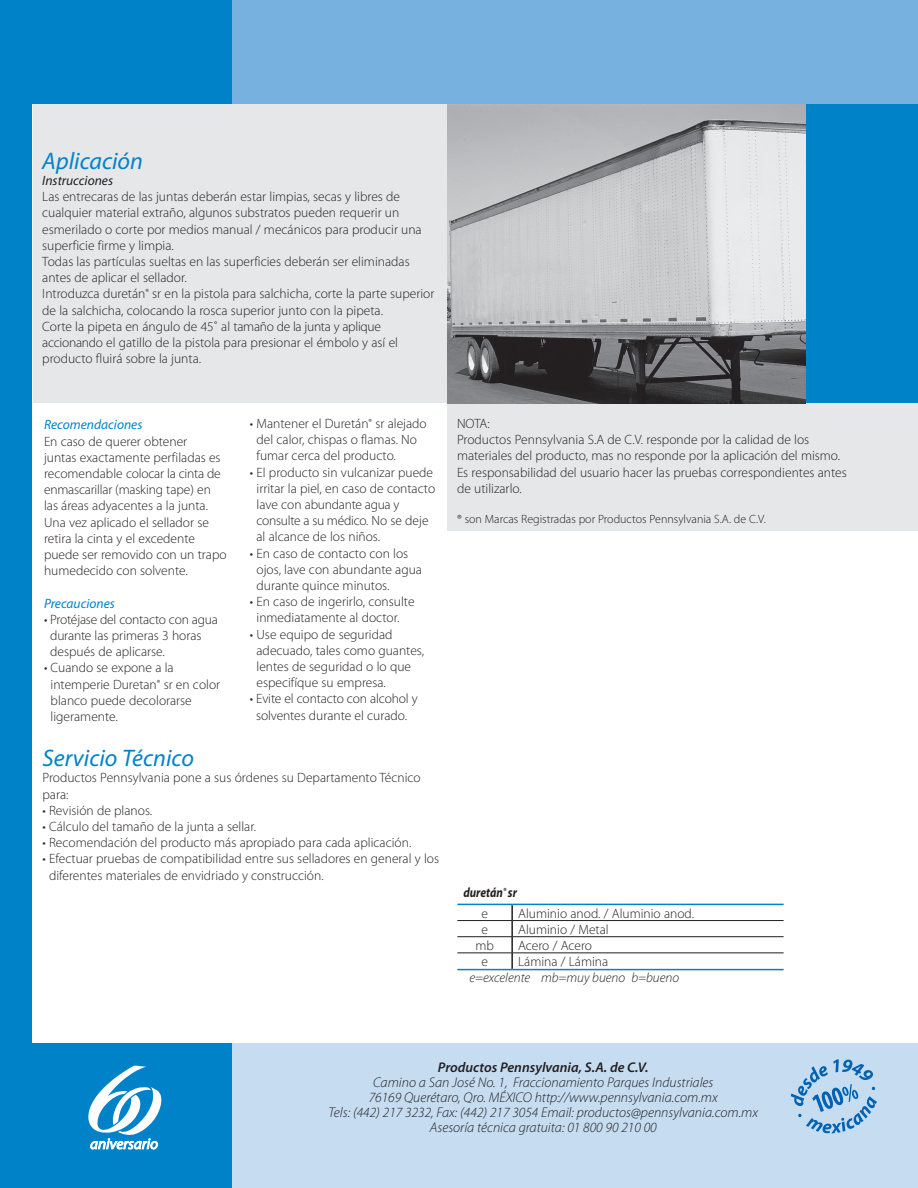
<style>
.page{position:relative;width:918px;height:1188px;background:#fff}
.page>*{position:absolute;margin:0;border:0;box-sizing:border-box;transform-origin:0 0}
.subtema{font:italic 24px "Myriad Pro";color:#0082c8}
.t1{font:italic 300 14.1px "Myriad Pro";color:#231f20}
.t2{font:italic 600 14.1px "Myriad Pro";color:#231f20}
.texto{font:300 13.5px/16.2px "Myriad Pro";color:#231f20}
.t3{font:italic 300 13.5px "Myriad Pro";color:#231f20}
.txt_azul{font:italic 13.5px "Myriad Pro";color:#0082c8}
.txt_azul-2{font:italic 13.5px "Myriad Pro";color:#231f20}
.t4{font:italic 700 13.5px "Myriad Pro";color:#231f20;scale:.85 1}
.texto-2{font:300 12px "Myriad Pro";color:#231f20}
</style>
<div class="page">
<div style="left:53px;top:1042px;width:865px;height:146px;background:#c5dcf1"></div>
<div style="left:0;top:0;width:918px;height:185px;background:#76b1df"></div>
<div style="left:0;top:0;width:231px;height:1188px;background:#0082c8"></div>
<div style="left:33px;top:105px;width:885px;height:938px;background:#fff"></div>
<div style="left:33px;top:105px;width:414px;height:298px;background:#e6e7e9"></div>
<div style="left:447px;top:403px;width:471px;height:127px;background:#e6e7e9"></div>
<div style="left:447px;top:105px;width:471px;height:298px;background:#0082c8"></div>
<img style="left:447px;top:105px;width:358px;height:298px">
<svg style="left:511px;top:905px;width:2px;height:64px"></svg>
<hr style="left:457px;top:920px;width:55px;height:1px;background:#231f20">
<hr style="left:512px;top:920px;width:272px;height:1px;background:#231f20">
<hr style="left:457px;top:936px;width:55px;height:1px;background:#231f20">
<hr style="left:512px;top:936px;width:272px;height:1px;background:#231f20">
<hr style="left:457px;top:953px;width:55px;height:1px;background:#231f20">
<hr style="left:512px;top:953px;width:272px;height:1px;background:#231f20">
<hr style="left:457px;top:904px;width:55px;height:1px;background:#0082c8">
<hr style="left:512px;top:904px;width:272px;height:1px;background:#0082c8">
<hr style="left:457px;top:969px;width:55px;height:1px;background:#0082c8">
<hr style="left:512px;top:969px;width:272px;height:1px;background:#0082c8">
<svg style="left:88px;top:1066px;width:73px;height:84px"></svg>
<svg style="left:791px;top:1059px;width:86px;height:75px"></svg>
<p class="subtema" style="left:42px;top:146px;width:102px">Aplicación</p>
<p class="txt_azul-2" style="left:42px;top:172px;width:72px">Instrucciones</p>
<p class="texto" style="left:42px;top:188px;width:381px">Las entrecaras de las juntas deberán estar limpias, secas y libres de cualquier material extraño, algunos substratos pueden requerir un esmerilado o corte por medios manual / mecánicos para producir una superficie firme y limpia.</p>
<p class="texto" style="left:42px;top:253px;width:369px">Todas las partículas sueltas en las superficies deberán ser eliminadas antes de aplicar el sellador.</p>
<p class="texto" style="left:42px;top:286px;width:394px">Introduzca duretán<sup>®</sup> sr en la pistola para salchicha, corte la parte superior de la salchicha, colocando la rosca superior junto con la pipeta.</p>
<p class="texto" style="left:42px;top:318px;width:357px">Corte la pipeta en ángulo de 45˚ al tamaño de la junta y aplique accionando el gatillo de la pistola para presionar el émbolo y así el producto fluirá sobre la junta.</p>
<p class="txt_azul" style="left:44px;top:417px;width:100px">Recomendaciones</p>
<p class="texto" style="left:44px;top:433px;width:184px">En caso de querer obtener<br>juntas exactamente perfiladas es recomendable colocar la cinta de enmascarillar (masking tape) en las áreas adyacentes a la junta.<br>Una vez aplicado el sellador se retira la cinta y el excedente puede ser removido con un trapo humedecido con solvente.</p>
<p class="txt_azul" style="left:44px;top:595px;width:72px">Precauciones</p>
<p class="texto" style="left:50px;top:611px;width:169px;text-indent:-6px">• Protéjase del contacto con agua durante las primeras 3 horas después de aplicarse.</p>
<p class="texto" style="left:51px;top:660px;width:171px;text-indent:-7px">• Cuando se expone a la intemperie Duretan<sup>®</sup> sr en color blanco puede decolorarse ligeramente.</p>
<p class="texto" style="left:257px;top:415px;width:172px;text-indent:-7px">• Mantener el Duretán<sup>®</sup> sr alejado del calor, chispas o flamas. No fumar cerca del producto.</p>
<p class="texto" style="left:257px;top:464px;width:180px;text-indent:-7px">• El producto sin vulcanizar puede irritar la piel, en caso de contacto lave con abundante agua y consulte a su médico. No se deje al alcance de los niños.</p>
<p class="texto" style="left:257px;top:545px;width:167px;text-indent:-7px">• En caso de contacto con los ojos, lave con abundante agua durante quince minutos.</p>
<p class="texto" style="left:257px;top:593px;width:160px;text-indent:-7px">• En caso de ingerirlo, consulte inmediatamente al doctor.</p>
<p class="texto" style="left:257px;top:626px;width:169px;text-indent:-7px">• Use equipo de seguridad adecuado, tales como guantes, lentes de seguridad o lo que especifíque su empresa.</p>
<p class="texto" style="left:250px;top:691px;width:169px;text-align:center">• Evite el contacto con alcohol y solventes durante el curado.</p>
<p class="subtema" style="left:43px;top:743px;width:153px">Servicio Técnico</p>
<p class="texto" style="left:43px;top:770px;width:380px">Productos Pennsylvania pone a sus órdenes su Departamento Técnico para:</p>
<p class="texto" style="left:43px;top:802px;width:111px">• Revisión de planos.</p>
<p class="texto" style="left:43px;top:818px;width:215px">• Cálculo del tamaño de la junta a sellar.</p>
<p class="texto" style="left:43px;top:834px;width:370px">• Recomendación del producto más apropiado para cada aplicación.</p>
<p class="texto" style="left:49px;top:851px;width:392px;text-indent:-7px">• Efectuar pruebas de compatibilidad entre sus selladores en general y los diferentes materiales de envidriado y construcción.</p>
<p class="texto" style="left:457px;top:415px;width:34px">NOTA:</p>
<p class="texto" style="left:457px;top:431px;width:391px">Productos Pennsylvania S.A de C.V. responde por la calidad de los materiales del producto, mas no responde por la aplicación del mismo.<br>Es responsabilidad del usuario hacer las pruebas correspondientes antes de utilizarlo.</p>
<p class="texto-2" style="left:457px;top:512px;width:310px">® son Marcas Registradas por Productos Pennsylvania S.A. de C.V.</p>
<p class="t4" style="left:463px;top:883px;width:65px">duretán<sup>®</sup> sr</p>
<p class="texto" style="left:481px;top:905px;width:8px">e</p>
<p class="texto" style="left:518px;top:905px;width:178px">Aluminio anod. / Aluminio anod.</p>
<p class="texto" style="left:481px;top:921px;width:8px">e</p>
<p class="texto" style="left:518px;top:921px;width:92px">Aluminio / Metal</p>
<p class="texto" style="left:476px;top:937px;width:20px">mb</p>
<p class="texto" style="left:518px;top:937px;width:75px">Acero / Acero</p>
<p class="texto" style="left:481px;top:953px;width:8px">e</p>
<p class="texto" style="left:518px;top:953px;width:92px">Lámina / Lámina</p>
<p class="t3" style="left:469px;top:969px;width:211px">e=excelente mb=muy bueno b=bueno</p>
<p class="t2" style="left:438px;top:1058px;width:212px">Productos Pennsylvania, S.A. de C.V.</p>
<p class="t1" style="left:373px;top:1074px;width:342px">Camino a San José No. 1, Fraccionamiento Parques Industriales</p>
<p class="t1" style="left:369px;top:1089px;width:351px">76169 Querétaro, Qro. MÉXICO http://www.pennsylvania.com.mx</p>
<p class="t1" style="left:328px;top:1104px;width:431px">Tels: (442) 217 3232, Fax: (442) 217 3054 Email: productos@pennsylvania.com.mx</p>
<p class="t1" style="left:430px;top:1119px;width:228px">Asesoría técnica gratuita: 01 800 90 210 00</p>
</div>
